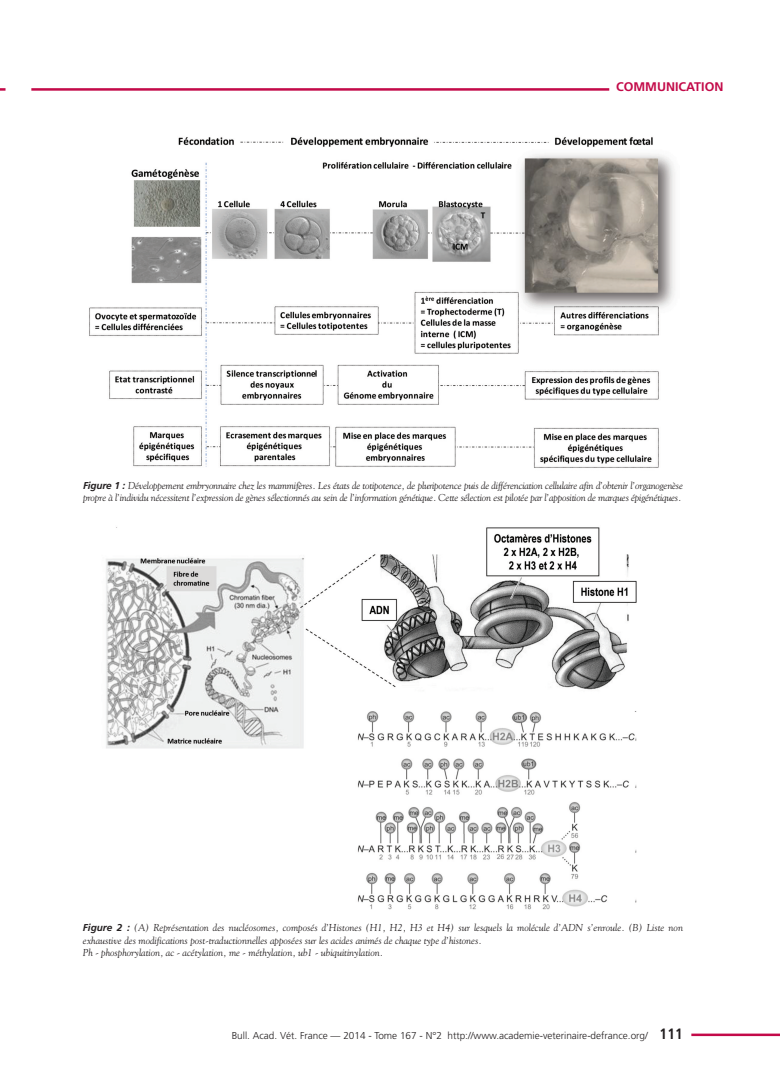
<style>
.page{position:relative;width:780px;height:1088px;background:#fff}
.page>*{position:absolute;margin:0;border:0;box-sizing:border-box;transform-origin:0 0}
.t1{font:700 12.5px "Frutiger";color:#c30a49}
.t2{font:italic 10px/12.5px "Goudy";letter-spacing:-.015em;color:#231f20}
.t3{font:300 10px "Frutiger";color:#231f20}
.s1{font-family:"Frutiger";font-weight:700}
.s2{font-weight:700;font-stretch:condensed;font-size:15px}
</style>
<div class="page">
<hr style="left:691px;top:1033px;width:89px;height:3px;background:#c30a49">
<hr style="left:31px;top:88px;width:578px;height:3px;background:#c30a49">
<svg style="left:0;top:88px;width:6px;height:3px"></svg>
<img style="left:89px;top:137px;width:586px;height:331px">
<img style="left:106px;top:527px;width:531px;height:383px">
<p class="t1" style="left:616px;top:81px;width:109px">COMMUNICATION</p>
<p class="t2" style="left:83px;top:479px;width:601px"><span class="s1">Figure 1 :</span> Développement embryonnaire chez les mammifères. Les états de totipotence, de pluripotence puis de différenciation cellulaire afin d’obtenir l’organogenèse propre à l’individu nécessitent l’expression de gènes sélectionnés au sein de l’information génétique. Cette sélection est pilotée par l’apposition de marques épigénétiques.</p>
<p class="t2" style="left:83px;top:922px;width:601px"><span class="s1">Figure 2 :</span> (A) Représentation des nucléosomes, composés d’Histones (H1, H2, H3 et H4) sur lesquels la molécule d’ADN s’enroule. (B) Liste non exhaustive des modifications post-traductionnelles apposées sur les acides animés de chaque type d’histones.<br>Ph - phosphorylation, ac - acétylation, me - méthylation, ub1 - ubiquitinylation.</p>
<p class="t3" style="left:232px;top:1031px;width:453px">Bull. Acad. Vét. France — 2014 - Tome 167 - N°2 http://www.academie-veterinaire-defrance.org/ <span class="s2">111</span></p>
</div>
